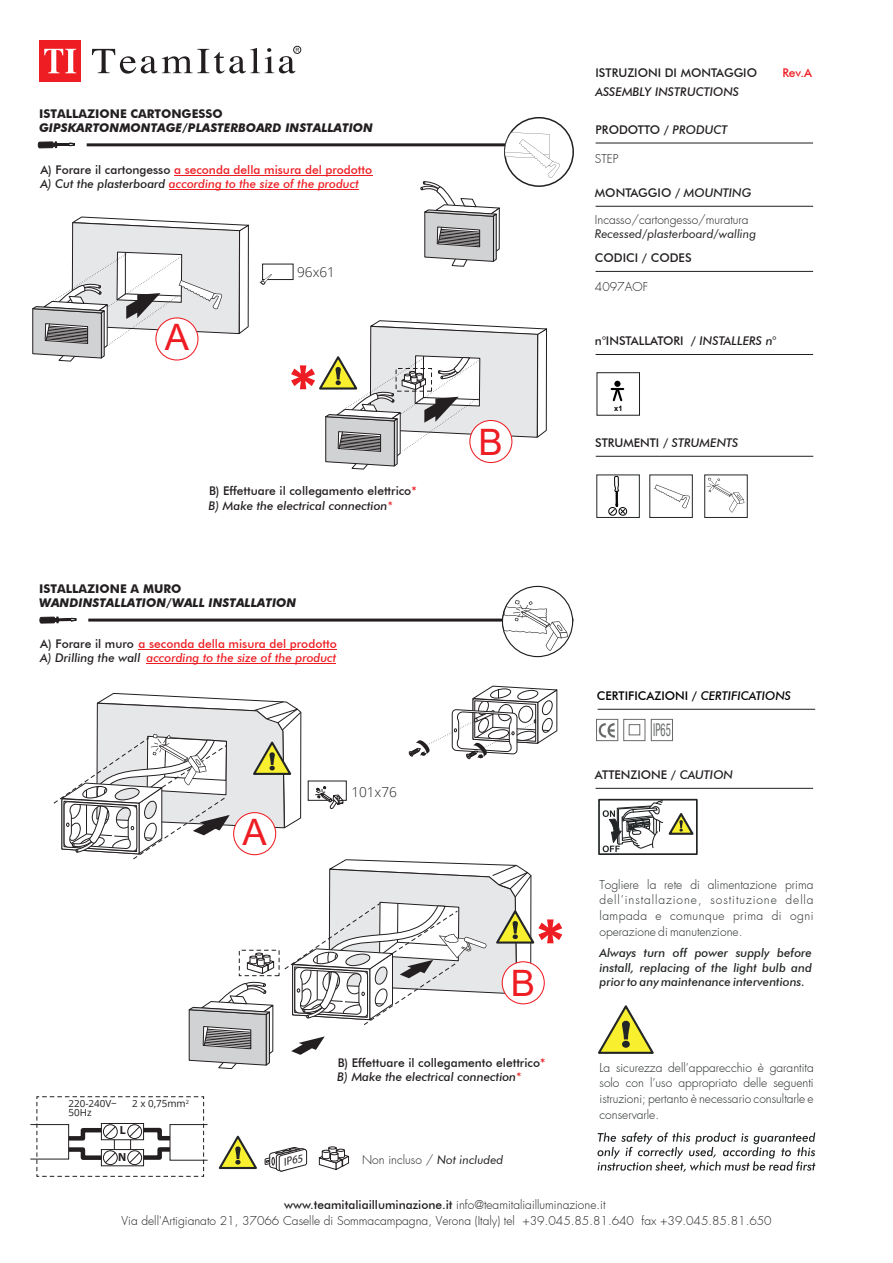
<style>
.page{position:relative;width:893px;height:1263px;background:#fff}
.page>*{position:absolute;margin:0;border:0;box-sizing:border-box;transform-origin:0 0}
.t1{font:700 65.7px "Futura BT";color:#ee1d23}
.t2{font:36.45px "Arial";color:#ee1d23}
.t3{font:condensed 17.85px "Helvetica Neue LT Pro";color:#696b6b;scale:.6 1}
.t4{font:300 13.65px "Open Sans";letter-spacing:-.005em;color:#231f20}
.t5{font:500 12px/14.5px "Futura BT";color:#231f20}
.t6{font:300 12px/15.8px "Futura";color:#232627;text-align:justify}
.t7{font:300 12px/15.8px "Futura";color:#231f20;text-align:center}
.t8{font:500 12px/14.4px "Futura BT";color:#ee1d23}
.t9{font:italic 500 12px/14.4px "Futura BT";color:#232627;text-align:justify}
.t10{font:italic 700 12px "Futura BT";color:#231f20}
.t11{font:700 12px "Futura BT";color:#231f20}
.t12{font:italic 12px "Futura BT";color:#231f20}
.t13{font:500 12px "Futura BT";color:#000002}
.t14{font:italic 500 12px "Futura BT";color:#231f20}
.t15{font:700 11.85px "Myriad Pro";color:#231f20}
.t16{font:italic 11.25px "Myriad Pro";color:#231f20;scale:.96 1}
.t17{font:9.9px/8.9px "Open Sans";color:#231f20}
.t18{font:700 7.5px "Arial";color:#000002}
.s1{color:#231f20}
.s2{font-style:italic;color:#231f20}
.s3{font-style:italic}
.s4{color:#ee1d23}
.s5{font-style:italic;color:#ee1d23}
.s6{font-family:"Futura BT";font-weight:400;font-style:italic}
.s7{font-family:"Futura BT";font-weight:500}
</style>
<div class="page">
<div style="left:39px;top:40px;width:42px;height:42px;background:#ee1d23"></div>
<svg style="left:44px;top:49px;width:32px;height:24px"></svg>
<svg style="left:92px;top:48px;width:207px;height:26px"></svg>
<div style="left:293px;top:46px;width:8px;height:8px;border:1px solid #231f20;border-radius:50%"></div>
<hr style="left:596px;top:143px;width:217px;height:1px;background:#231f20">
<hr style="left:596px;top:271px;width:217px;height:1px;background:#231f20">
<hr style="left:596px;top:206px;width:217px;height:1px;background:#231f20">
<hr style="left:596px;top:788px;width:217px;height:1px;background:#231f20">
<hr style="left:596px;top:354px;width:217px;height:1px;background:#231f20">
<div style="left:597px;top:372px;width:43px;height:44px;border:1px solid #231f20"></div>
<hr style="left:598px;top:709px;width:217px;height:1px;background:#231f20">
<svg style="left:611px;top:381px;width:13px;height:21px"></svg>
<svg style="left:603px;top:802px;width:91px;height:50px"></svg>
<div style="left:598px;top:799px;width:100px;height:56px;border:2px solid #232627"></div>
<svg style="left:598px;top:1005px;width:56px;height:49px"></svg>
<hr style="left:596px;top:456px;width:217px;height:1px;background:#231f20">
<div style="left:596px;top:474px;width:44px;height:44px;border:1px solid #232627"></div>
<svg style="left:608px;top:476px;width:19px;height:40px"></svg>
<svg style="left:597px;top:1132px;width:218px;height:40px"></svg>
<hr style="left:174px;top:175px;width:198px;height:1px;background:#ee1d23">
<hr style="left:169px;top:189px;width:190px;height:1px;background:#ee1d23">
<hr style="left:139px;top:649px;width:198px;height:1px;background:#ee1d23">
<hr style="left:146px;top:663px;width:190px;height:1px;background:#ee1d23">
<div style="left:651px;top:719px;width:22px;height:22px;border:1px solid #696b6b"></div>
<svg style="left:598px;top:723px;width:17px;height:15px"></svg>
<div style="left:596px;top:719px;width:22px;height:22px;border:1px solid #696b6b"></div>
<div style="left:623px;top:719px;width:22px;height:22px;border:1px solid #696b6b"></div>
<div style="left:649px;top:474px;width:44px;height:44px;border:1px solid #232627"></div>
<div style="left:704px;top:474px;width:44px;height:44px;border:1px solid #232627"></div>
<hr style="left:87px;top:143px;width:485px;height:3px;background:#231f20">
<svg style="left:38px;top:141px;width:37px;height:7px"></svg>
<hr style="left:88px;top:618px;width:485px;height:3px;background:#231f20">
<svg style="left:39px;top:617px;width:37px;height:6px"></svg>
<svg style="left:654px;top:484px;width:36px;height:24px"></svg>
<div style="left:505px;top:118px;width:68px;height:68px;background:#fff;border-radius:50%"></div>
<div style="left:504px;top:117px;width:70px;height:70px;border:2px solid #231f20;border-radius:50%"></div>
<svg style="left:260px;top:263px;width:34px;height:22px"></svg>
<svg style="left:32px;top:217px;width:217px;height:145px"></svg>
<svg style="left:420px;top:132px;width:140px;height:135px"></svg>
<svg style="left:204px;top:1124px;width:4px;height:36px"></svg>
<svg style="left:37px;top:1096px;width:167px;height:81px"></svg>
<svg style="left:319px;top:320px;width:228px;height:150px"></svg>
<div style="left:396px;top:368px;width:36px;height:23px;border:1px dashed #231f20"></div>
<div style="left:156px;top:318px;width:42px;height:42px;background:#fff;border-radius:50%"></div>
<div style="left:155px;top:317px;width:43px;height:43px;border:1px solid #ee1d23;border-radius:50%"></div>
<div style="left:470px;top:420px;width:42px;height:42px;background:#fff;border-radius:50%"></div>
<div style="left:469px;top:420px;width:43px;height:43px;border:1px solid #ee1d23;border-radius:50%"></div>
<svg style="left:502px;top:586px;width:71px;height:71px"></svg>
<svg style="left:707px;top:477px;width:37px;height:35px"></svg>
<svg style="left:318px;top:1146px;width:31px;height:24px"></svg>
<svg style="left:218px;top:1135px;width:89px;height:37px"></svg>
<svg style="left:53px;top:685px;width:505px;height:384px"></svg>
<div style="left:629px;top:724px;width:11px;height:11px;border:1px solid #696b6b"></div>
<p class="t11" style="left:39px;top:106px;width:185px">ISTALLAZIONE CARTONGESSO</p>
<p class="t10" style="left:39px;top:121px;width:335px">GIPSKARTONMONTAGE/PLASTERBOARD INSTALLATION</p>
<p class="t8" style="left:40px;top:162px;width:333px"><span class="s1">A) Forare il cartongesso</span> a seconda della misura del prodotto<br><span class="s2">A) Cut the plasterboard</span> <span class="s3">according to the size of the product</span></p>
<h2 class="t2" style="left:165px;top:313px;width:26px">A</h2>
<p class="t4" style="left:297px;top:262px;width:39px">96x61</p>
<h1 class="t1" style="left:286px;top:349px;width:36px">*</h1>
<p class="t5" style="left:209px;top:483px;width:210px">B) Effettuare il collegamento elettrico<span class="s4">*<br></span><span class="s3">B) Make the electrical connection</span><span class="s5">*</span></p>
<p class="t11" style="left:39px;top:581px;width:144px">ISTALLAZIONE A MURO</p>
<p class="t10" style="left:39px;top:595px;width:259px">WANDINSTALLATION/WALL INSTALLATION</p>
<p class="t8" style="left:40px;top:636px;width:298px"><span class="s1">A) Forare il muro</span> a seconda della misura del prodotto<br><span class="s2">A) Drilling the wall</span> <span class="s3">according to the size of the product</span></p>
<h2 class="t2" style="left:243px;top:807px;width:26px">A</h2>
<p class="t4" style="left:351px;top:782px;width:47px">101x76</p>
<h2 class="t2" style="left:478px;top:417px;width:26px">B</h2>
<h1 class="t1" style="left:533px;top:903px;width:36px">*</h1>
<h2 class="t2" style="left:511px;top:958px;width:26px">B</h2>
<p class="t17" style="left:69px;top:1099px;width:50px">220-240V~<br>50Hz</p>
<p class="t17" style="left:132px;top:1099px;width:58px">2 x 0,75mm<sup>2</sup></p>
<p class="t15" style="left:120px;top:1122px;width:8px">L</p>
<p class="t15" style="left:118px;top:1149px;width:10px">N</p>
<p class="t16" style="left:282px;top:1155px;width:22px;rotate:-13deg">IP65</p>
<p class="t5" style="left:337px;top:1055px;width:210px">B) Effettuare il collegamento elettrico<span class="s4">*<br></span><span class="s3">B) Make the electrical connection</span><span class="s5">*</span></p>
<p class="t7" style="left:362px;top:1152px;width:143px">Non incluso / <span class="s6">Not included</span></p>
<p class="t5" style="left:596px;top:65px;width:163px">ISTRUZIONI DI MONTAGGIO</p>
<p class="t14" style="left:596px;top:84px;width:145px">ASSEMBLY INSTRUCTIONS</p>
<p class="t5" style="left:596px;top:122px;width:134px">PRODOTTO / <span class="s3">PRODUCT</span></p>
<p class="t7" style="left:595px;top:151px;width:25px">STEP</p>
<p class="t5" style="left:595px;top:185px;width:158px">MONTAGGIO / <span class="s3">MOUNTING</span></p>
<p class="t7" style="left:595px;top:212px;width:155px">Incasso/cartongesso/muratura</p>
<p class="t12" style="left:595px;top:227px;width:163px">Recessed/plasterboard/walling</p>
<p class="t5" style="left:595px;top:250px;width:98px">CODICI / CODES</p>
<p class="t7" style="left:595px;top:279px;width:55px">4097AOF</p>
<p class="t8" style="left:782px;top:65px;width:31px">Rev.A</p>
<p class="t5" style="left:595px;top:333px;width:183px">n°INSTALLATORI / <span class="s3">INSTALLERS n°</span></p>
<p class="t18" style="left:614px;top:403px;width:10px">x1</p>
<p class="t5" style="left:595px;top:435px;width:145px">STRUMENTI / <span class="s3">STRUMENTS</span></p>
<p class="t13" style="left:597px;top:688px;width:196px">CERTIFICAZIONI / <span class="s3">CERTIFICATIONS</span></p>
<h3 class="t3" style="left:653px;top:720px;width:31px">IP65</h3>
<p class="t5" style="left:595px;top:767px;width:140px">ATTENZIONE / <span class="s3">CAUTION</span></p>
<p class="t6" style="left:599px;top:876px;width:216px">Togliere la rete di alimentazione prima dell’installazione, sostituzione della lampada e comunque prima di ogni operazione di manutenzione.</p>
<p class="t9" style="left:599px;top:946px;width:214px">Always turn off power supply before install, replacing of the light bulb and prior to any maintenance interventions.</p>
<p class="t6" style="left:599px;top:1060px;width:216px">La sicurezza dell’apparecchio è garantita solo con l’uso appropriato delle seguenti istruzioni; pertanto è necessario consultarle e conservarle.</p>
<p class="t7" style="left:122px;top:1197px;width:652px"><span class="s7">www.teamitaliailluminazione.it</span> info@teamitaliailluminazione.it<br>Via dell'Artigianato 21, 37066 Caselle di Sommacampagna, Verona (Italy) tel +39.045.85.81.640 fax +39.045.85.81.650</p>
</div>
